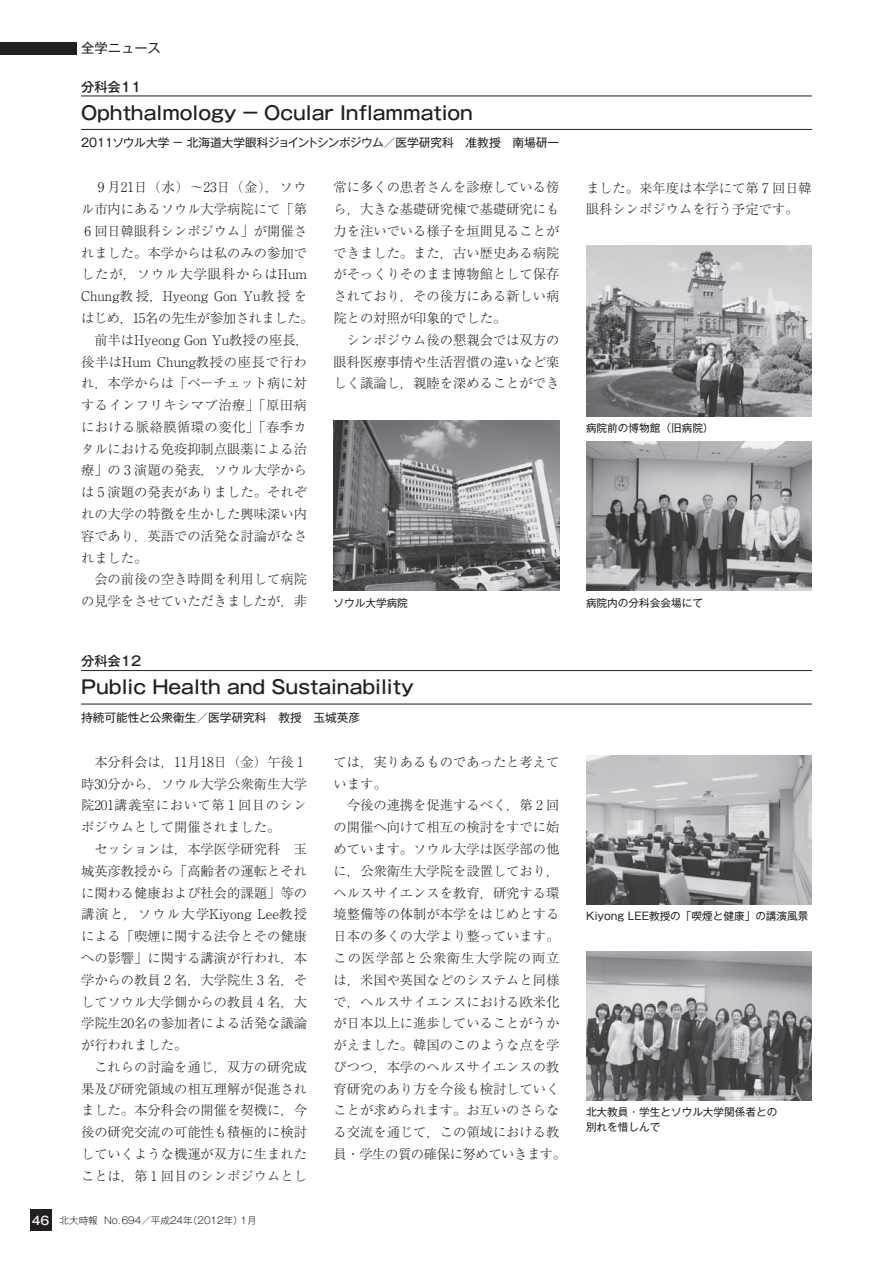
<style>
.page{position:relative;width:893px;height:1263px;background:#fff}
.page>*{position:absolute;margin:0;border:0;box-sizing:border-box;transform-origin:0 0}
.t1{font:500 18.6px "Gothic MB101 Pro";color:#231f20}
.t2{font:300 13.35px/21.8px "Ryumin Pro";color:#231f20}
.t3{font:500 13.35px "Gothic MB101 Pro";color:#231f20}
.t4{font:13.35px "Gothic MB101 Pro";color:#231f20}
.t5{font:11.7px "Gothic MB101 Pro";color:#231f20}
.t6{font:10.65px/14.9px "Gothic MB101 Pro";color:#231f20}
.t7{font:300 9.6px "Gothic MB101 Pro";color:#231f20}
.s1{font-weight:500;font-size:11.7px;color:#fff}
</style>
<div class="page">
<hr style="left:81px;top:96px;width:731px;height:1px;background:#231f20">
<hr style="left:81px;top:129px;width:731px;height:1px;background:#231f20">
<hr style="left:81px;top:670px;width:731px;height:1px;background:#231f20">
<hr style="left:81px;top:704px;width:731px;height:1px;background:#231f20">
<img style="left:334px;top:420px;width:225px;height:171px">
<img style="left:586px;top:442px;width:226px;height:149px">
<img style="left:586px;top:756px;width:226px;height:148px">
<img style="left:586px;top:952px;width:226px;height:148px">
<img style="left:586px;top:246px;width:226px;height:170px">
<div style="left:30px;top:1210px;width:21px;height:21px;background:#231f20"></div>
<div style="left:0;top:43px;width:77px;height:12px;background:#231f20"></div>
<p class="t4" style="left:81px;top:37px;width:81px">全学ニュース</p>
<p class="t3" style="left:81px;top:76px;width:62px">分科会11</p>
<h1 class="t1" style="left:81px;top:97px;width:393px">Ophthalmology － Ocular Inflammation</h1>
<p class="t5" style="left:81px;top:133px;width:480px">2011ソウル大学 － 北海道大学眼科ジョイントシンポジウム／医学研究科　准教授　南場研一</p>
<p class="t2" style="left:81px;top:175px;width:234px">　₉月21日（水）～23日（金），ソウル市内にあるソウル大学病院にて「第<br>₆回日韓眼科シンポジウム」が開催されました。本学からは私のみの参加でしたが，ソウル大学眼科からはHum<br>Chung教授，Hyeong Gon Yu教授をはじめ，15名の先生が参加されました。　前半はHyeong Gon Yu教授の座長，後半はHum Chung教授の座長で行われ，本学からは「ベーチェット病に対するインフリキシマブ治療」「原田病における脈絡膜循環の変化」「春季カタルにおける免疫抑制点眼薬による治療」の₃演題の発表，ソウル大学からは₅演題の発表がありました。それぞれの大学の特徴を生かした興味深い内容であり，英語での活発な討論がなされました。<br>　会の前後の空き時間を利用して病院の見学をさせていただきましたが，非</p>
<p class="t2" style="left:334px;top:175px;width:227px">常に多くの患者さんを診療している傍ら，大きな基礎研究棟で基礎研究にも力を注いでいる様子を垣間見ることができました。また，古い歴史ある病院がそっくりそのまま博物館として保存されており，その後方にある新しい病院との対照が印象的でした。<br>　シンポジウム後の懇親会では双方の眼科医療事情や生活習慣の違いなど楽しく議論し，親睦を深めることができ</p>
<p class="t6" style="left:334px;top:594px;width:76px">ソウル大学病院</p>
<p class="t3" style="left:81px;top:650px;width:62px">分科会12</p>
<h1 class="t1" style="left:81px;top:672px;width:334px">Public Health and Sustainability</h1>
<p class="t5" style="left:81px;top:708px;width:281px">持続可能性と公衆衛生／医学研究科　教授　玉城英彦</p>
<p class="t2" style="left:81px;top:750px;width:227px">　本分科会は，11月18日（金）午後₁時30分から，ソウル大学公衆衛生大学院201講義室において第₁回目のシンポジウムとして開催されました。<br>　セッションは，本学医学研究科　玉城英彦教授から「高齢者の運転とそれに関わる健康および社会的課題」等の講演と，ソウル大学Kiyong Lee教授による「喫煙に関する法令とその健康への影響」に関する講演が行われ，本学からの教員₂名，大学院生₃名，そしてソウル大学側からの教員₄名，大学院生20名の参加者による活発な議論が行われました。<br>　これらの討論を通じ，双方の研究成果及び研究領域の相互理解が促進されました。本分科会の開催を契機に，今後の研究交流の可能性も積極的に検討していくような機運が双方に生まれたことは，第₁回目のシンポジウムとし</p>
<p class="t2" style="left:334px;top:750px;width:234px">ては，実りあるものであったと考えています。<br>　今後の連携を促進するべく，第₂回の開催へ向けて相互の検討をすでに始めています。ソウル大学は医学部の他に，公衆衛生大学院を設置しており，ヘルスサイエンスを教育，研究する環境整備等の体制が本学をはじめとする日本の多くの大学より整っています。この医学部と公衆衛生大学院の両立は，米国や英国などのシステムと同様で，ヘルスサイエンスにおける欧米化が日本以上に進歩していることがうかがえました。韓国のこのような点を学びつつ，本学のヘルスサイエンスの教育研究のあり方を今後も検討していくことが求められます。お互いのさらなる交流を通じて，この領域における教員・学生の質の確保に努めていきます。</p>
<p class="t7" style="left:32px;top:1212px;width:226px"><span class="s1">46</span> 北大時報 No.694／平成24年（2012年）1月</p>
<p class="t2" style="left:586px;top:176px;width:227px">ました。来年度は本学にて第₇回日韓眼科シンポジウムを行う予定です。</p>
<p class="t6" style="left:586px;top:419px;width:129px">病院前の博物館（旧病院）</p>
<p class="t6" style="left:586px;top:594px;width:118px">病院内の分科会会場にて</p>
<p class="t6" style="left:586px;top:907px;width:224px">Kiyong LEE教授の「喫煙と健康」の講演風景</p>
<p class="t6" style="left:586px;top:1103px;width:193px">北大教員・学生とソウル大学関係者との別れを惜しんで</p>
</div>
